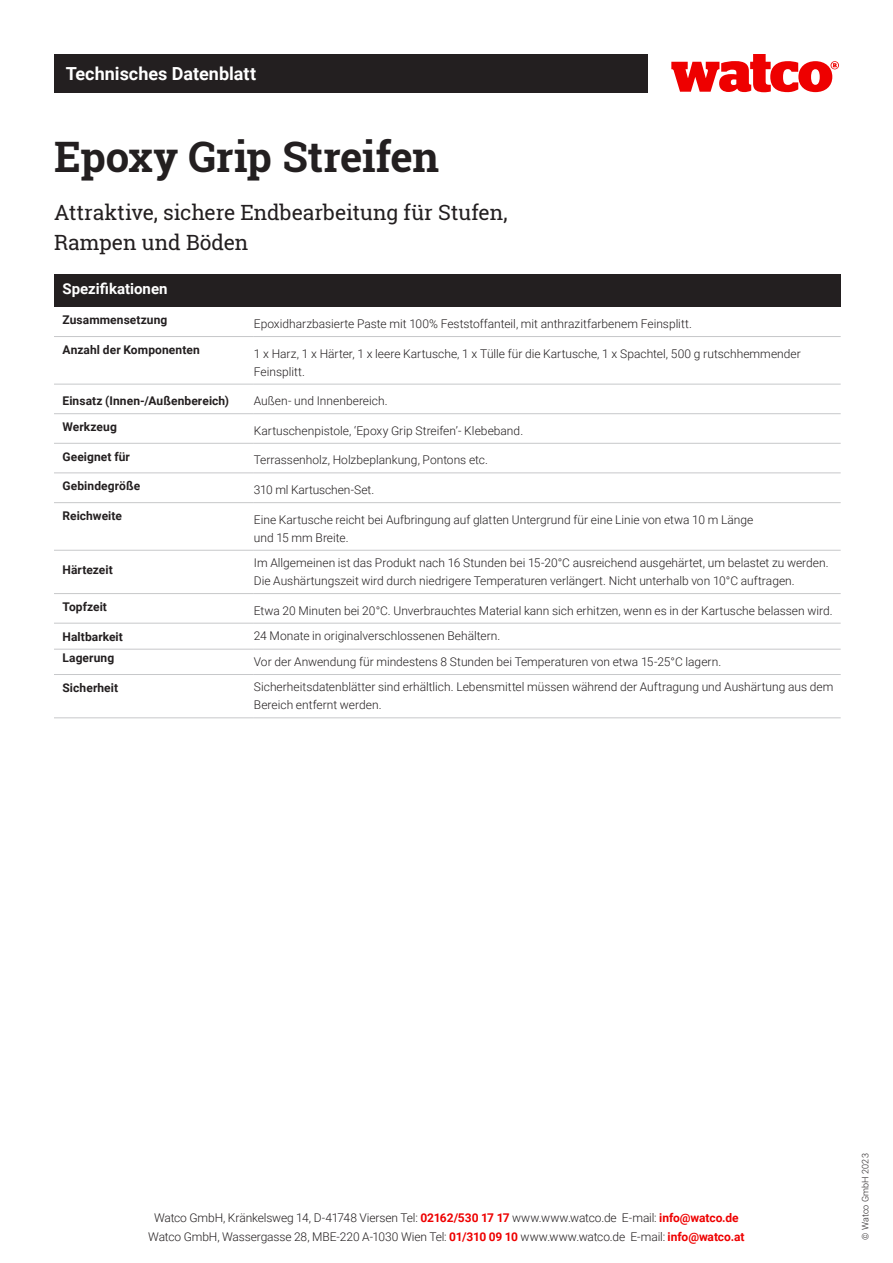
<style>
.page{position:relative;width:893px;height:1263px;background:#fff}
.page>*{position:absolute;margin:0;border:0;box-sizing:border-box;transform-origin:0 0}
.t1{font:700 42px "Roboto Slab";letter-spacing:-.01em;color:#231f20}
.t2{font:21px/30px "Roboto Slab";letter-spacing:-.005em;color:#231f20}
.t3{font:700 18px "Roboto";color:#fff}
.t4{font:700 15px "Roboto";color:#fff}
.t5{font:300 12px/18px "Roboto";color:#231f20}
.t6{font:700 12px "Roboto";letter-spacing:.005em;color:#231f20}
.t7{font:300 9px "Roboto";letter-spacing:.025em;color:#231f20}
.s1{font-weight:700;color:#e00}
</style>
<div class="page">
<div style="left:54px;top:54px;width:593px;height:38px;background:#231f20"></div>
<svg style="left:671px;top:54px;width:168px;height:38px"></svg>
<div style="left:54px;top:274px;width:787px;height:33px;background:#231f20"></div>
<hr style="left:54px;top:336px;width:200px;height:1px;background:#c7c8ca">
<hr style="left:254px;top:336px;width:587px;height:1px;background:#c7c8ca">
<hr style="left:54px;top:384px;width:200px;height:1px;background:#c7c8ca">
<hr style="left:254px;top:384px;width:587px;height:1px;background:#c7c8ca">
<hr style="left:54px;top:413px;width:200px;height:1px;background:#c7c8ca">
<hr style="left:254px;top:413px;width:587px;height:1px;background:#c7c8ca">
<hr style="left:54px;top:443px;width:200px;height:1px;background:#c7c8ca">
<hr style="left:254px;top:443px;width:587px;height:1px;background:#c7c8ca">
<hr style="left:54px;top:472px;width:200px;height:1px;background:#c7c8ca">
<hr style="left:254px;top:472px;width:587px;height:1px;background:#c7c8ca">
<hr style="left:54px;top:502px;width:200px;height:1px;background:#c7c8ca">
<hr style="left:254px;top:502px;width:587px;height:1px;background:#c7c8ca">
<hr style="left:54px;top:550px;width:200px;height:1px;background:#c7c8ca">
<hr style="left:254px;top:550px;width:587px;height:1px;background:#c7c8ca">
<hr style="left:54px;top:593px;width:200px;height:1px;background:#c7c8ca">
<hr style="left:254px;top:593px;width:587px;height:1px;background:#c7c8ca">
<hr style="left:54px;top:623px;width:200px;height:1px;background:#c7c8ca">
<hr style="left:254px;top:623px;width:587px;height:1px;background:#c7c8ca">
<hr style="left:54px;top:649px;width:200px;height:1px;background:#c7c8ca">
<hr style="left:254px;top:649px;width:587px;height:1px;background:#c7c8ca">
<hr style="left:54px;top:674px;width:200px;height:1px;background:#c7c8ca">
<hr style="left:254px;top:674px;width:587px;height:1px;background:#c7c8ca">
<hr style="left:54px;top:717px;width:200px;height:1px;background:#c7c8ca">
<hr style="left:254px;top:717px;width:587px;height:1px;background:#c7c8ca">
<p class="t3" style="left:66px;top:61px;width:192px">Technisches Datenblatt</p>
<p class="t1" style="left:54px;top:128px;width:387px">Epoxy Grip Streifen</p>
<p class="t2" style="left:54px;top:197px;width:455px">Attraktive, sichere Endbearbeitung für Stufen,<br>Rampen und Böden</p>
<p class="t4" style="left:63px;top:278px;width:106px">Spezifikationen</p>
<p class="t6" style="left:63px;top:312px;width:106px">Zusammensetzung</p>
<p class="t5" style="left:254px;top:314px;width:440px">Epoxidharzbasierte Paste mit 100% Feststoffanteil, mit anthrazitfarbenem Feinsplitt.</p>
<p class="t6" style="left:63px;top:341px;width:139px">Anzahl der Komponenten</p>
<p class="t5" style="left:254px;top:344px;width:548px">1 x Harz, 1 x Härter, 1 x leere Kartusche, 1 x Tülle für die Kartusche, 1 x Spachtel, 500 g rutschhemmender<br>Feinsplitt.</p>
<p class="t6" style="left:63px;top:392px;width:168px">Einsatz (Innen-/Außenbereich)</p>
<p class="t5" style="left:254px;top:391px;width:135px">Außen- und Innenbereich.</p>
<p class="t6" style="left:63px;top:418px;width:56px">Werkzeug</p>
<p class="t5" style="left:254px;top:421px;width:271px">Kartuschenpistole, ‘Epoxy Grip Streifen’- Klebeband.</p>
<p class="t6" style="left:63px;top:448px;width:69px">Geeignet für</p>
<p class="t5" style="left:254px;top:451px;width:236px">Terrassenholz, Holzbeplankung, Pontons etc.</p>
<p class="t6" style="left:63px;top:478px;width:79px">Gebindegröße</p>
<p class="t5" style="left:254px;top:480px;width:122px">310 ml Kartuschen-Set.</p>
<p class="t6" style="left:63px;top:507px;width:61px">Reichweite</p>
<p class="t5" style="left:254px;top:510px;width:501px">Eine Kartusche reicht bei Aufbringung auf glatten Untergrund für eine Linie von etwa 10 m Länge und 15 mm Breite.</p>
<p class="t6" style="left:63px;top:562px;width:52px">Härtezeit</p>
<p class="t5" style="left:254px;top:553px;width:576px">Im Allgemeinen ist das Produkt nach 16 Stunden bei 15-20°C ausreichend ausgehärtet, um belastet zu werden.<br>Die Aushärtungszeit wird durch niedrigere Temperaturen verlängert. Nicht unterhalb von 10°C auftragen.</p>
<p class="t6" style="left:63px;top:598px;width:46px">Topfzeit</p>
<p class="t5" style="left:254px;top:601px;width:580px">Etwa 20 Minuten bei 20°C. Unverbrauchtes Material kann sich erhitzen, wenn es in der Kartusche belassen wird.</p>
<p class="t6" style="left:63px;top:628px;width:62px">Haltbarkeit</p>
<p class="t5" style="left:254px;top:626px;width:248px">24 Monate in originalverschlossenen Behältern.</p>
<p class="t6" style="left:63px;top:650px;width:53px">Lagerung</p>
<p class="t5" style="left:254px;top:652px;width:469px">Vor der Anwendung für mindestens 8 Stunden bei Temperaturen von etwa 15-25°C lagern.</p>
<p class="t6" style="left:63px;top:679px;width:57px">Sicherheit</p>
<p class="t5" style="left:254px;top:678px;width:581px">Sicherheitsdatenblätter sind erhältlich. Lebensmittel müssen während der Auftragung und Aushärtung aus dem<br>Bereich entfernt werden.</p>
<p class="t5" style="left:154px;top:1208px;width:586px">Watco GmbH, Kränkelsweg 14, D-41748 Viersen Tel: <span class="s1">02162/530 17 17</span> www.www.watco.de E-mail: <span class="s1">info@watco.de</span></p>
<p class="t5" style="left:148px;top:1227px;width:598px">Watco GmbH, Wassergasse 28, MBE-220 A-1030 Wien Tel: <span class="s1">01/310 09 10</span> www.www.watco.de E-mail: <span class="s1">info@watco.at</span></p>
<p class="t7" style="left:859px;top:1240px;width:88px;rotate:-90deg">© Watco GmbH 2023</p>
</div>
